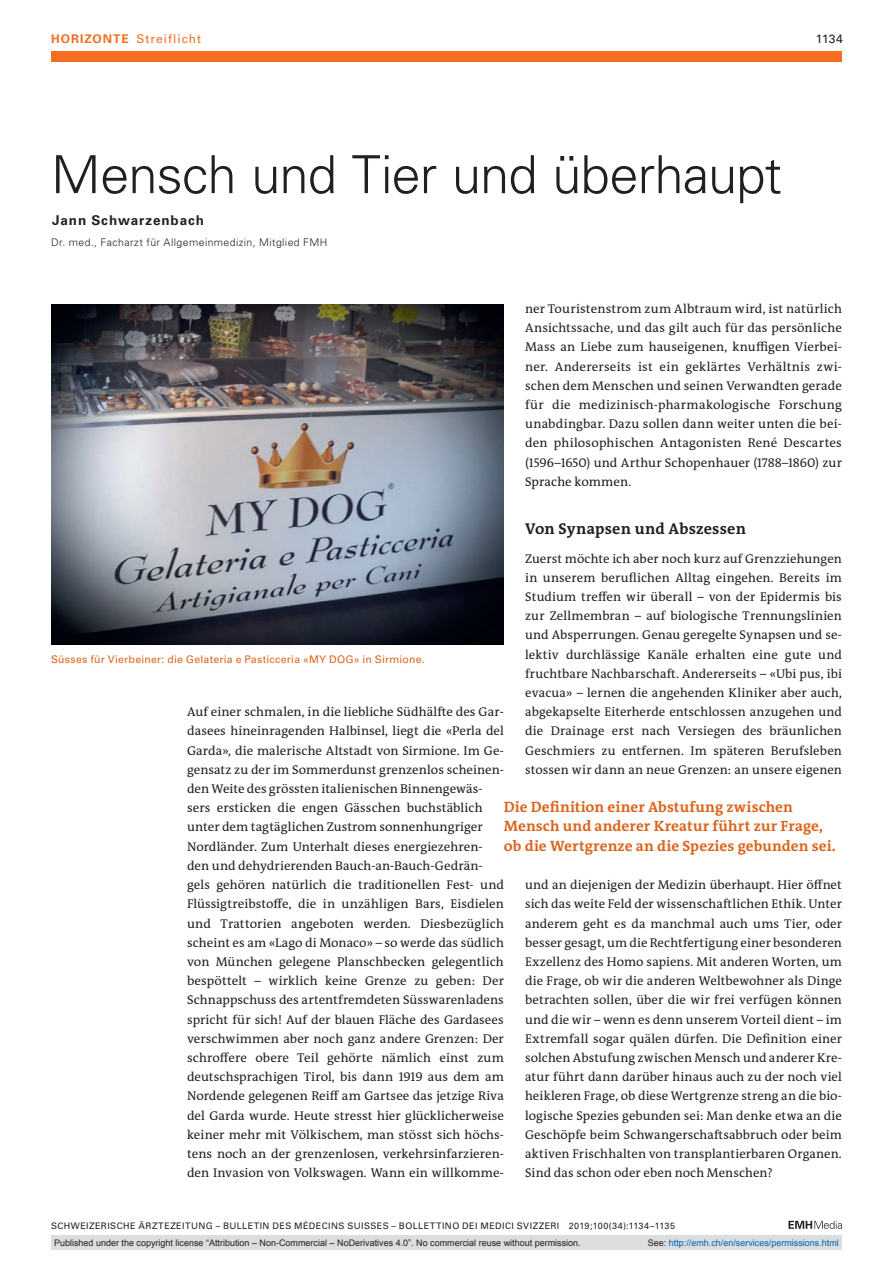
<style>
.page{position:relative;width:893px;height:1263px;background:#fff}
.page>*{position:absolute;margin:0;border:0;box-sizing:border-box;transform-origin:0 0}
.t1{font:300 52.5px "Univers LT Std";letter-spacing:-.015em;color:#231f20}
.t2{font:700 15.75px "The Antiqua B W7";letter-spacing:.01em;color:#231f20}
.t3{font:700 15px/19.2px "The Antiqua B W7";letter-spacing:.01em;color:#dc641c}
.t4{font:700 13.5px "Univers LT Std";letter-spacing:.065em;color:#231f20}
.t5{font:12.75px/19.2px "The Antiqua B W5 Plain";color:#231f20;text-align:justify}
.t6{font:12px "Univers LT Std";letter-spacing:.08em;color:#f36e21}
.t7{font:12px "Univers LT Std";color:#231f20}
.t8{font:10.5px "Univers LT Std";letter-spacing:.02em;color:#dc641c}
.t9{font:300 10.5px "Univers LT Std";letter-spacing:.04em;color:#231f20}
.t10{font:9px "Arial";color:#231f20}
.t11{font:9px "Univers LT Std";letter-spacing:.05em;color:#231f20}
.t12{font:9px "Arial";color:#0166b3}
.s1{font-weight:700}
.s2{color:#231f20}
</style>
<div class="page">
<svg style="left:788px;top:1221px;width:54px;height:8px"></svg>
<div style="left:51px;top:51px;width:791px;height:11px;background:#f36e21"></div>
<img style="left:51px;top:304px;width:453px;height:340px">
<div style="left:51px;top:1235px;width:791px;height:15px;background:#dcdddf"></div>
<p class="t6" style="left:51px;top:31px;width:152px"><span class="s1">HORIZONTE</span> Streiflicht</p>
<p class="t7" style="left:816px;top:31px;width:28px">1134</p>
<h1 class="t1" style="left:51px;top:143px;width:732px">Mensch und Tier und überhaupt</h1>
<p class="t4" style="left:52px;top:212px;width:153px">Jann Schwarzenbach</p>
<p class="t9" style="left:51px;top:236px;width:278px">Dr. med., Facharzt für Allgemeinmedizin, Mitglied FMH</p>
<p class="t5" style="left:525px;top:299px;width:318px">ner Touristenstrom zum Albtraum wird, ist natürlich Ansichtssache, und das gilt auch für das persönliche Mass an Liebe zum hauseigenen, knuffigen Vierbei&shy;ner. Andererseits ist ein geklärtes Verhältnis zwi&shy;schen dem Menschen und seinen Verwandten gerade für die medizinisch-pharmakologische Forschung unabdingbar. Dazu sollen dann weiter unten die bei&shy;den philosophischen Antagonisten René Descartes (1596–1650) und Arthur Schopenhauer (1788–1860) zur Sprache kommen.</p>
<p class="t2" style="left:525px;top:518px;width:222px">Von Synapsen und Abszessen</p>
<p class="t5" style="left:525px;top:549px;width:318px">Zuerst möchte ich aber noch kurz auf Grenzziehungen in unserem beruflichen Alltag eingehen. Bereits im Studium treffen wir überall – von der Epidermis bis zur Zellmembran – auf biologische Trennungslinien und Absperrungen. Genau geregelte Synapsen und se&shy;lektiv durchlässige Kanäle erhalten eine gute und fruchtbare Nachbarschaft. Andererseits – «Ubi pus, ibi evacua» – lernen die angehenden Kliniker aber auch, abgekapselte Eiterherde entschlossen anzugehen und die Drainage erst nach Versiegen des bräunlichen Geschmiers zu entfernen. Im späteren Berufsleben stossen wir dann an neue Grenzen: an unsere eigenen</p>
<p class="t8" style="left:51px;top:653px;width:375px">Süsses für Vierbeiner: die Gelateria e Pasticceria «MY DOG» in Sirmione.</p>
<p class="t5" style="left:187px;top:702px;width:318px;text-align:left">Auf einer schmalen, in die liebliche Südhälfte des Gar&shy;dasees hineinragenden Halbinsel, liegt die «Perla del Garda», die malerische Altstadt von Sirmione. Im Ge&shy;gensatz zu der im Sommerdunst grenzenlos scheinen&shy;den Weite des grössten italienischen Binnengewäs&shy;sers ersticken die engen Gässchen buchstäblich unter dem tagtäglichen Zustrom sonnenhungriger Nordländer. Zum Unterhalt dieses energiezehren&shy;den und dehydrierenden Bauch-an-Bauch-Gedrän&shy;gels gehören natürlich die traditionellen Fest- und Flüssigtreibstoffe, die in unzähligen Bars, Eisdielen und Trattorien angeboten werden. Diesbezüglich scheint es am «Lago di Monaco» – so werde das südlich von München gelegene Planschbecken gelegentlich bespöttelt – wirklich keine Grenze zu geben: Der Schnappschuss des artentfremdeten Süsswarenladens spricht für sich! Auf der blauen Fläche des Gardasees verschwimmen aber noch ganz andere Grenzen: Der schroffere obere Teil gehörte nämlich einst zum deutschsprachigen Tirol, bis dann 1919 aus dem am Nordende gelegenen Reiff am Gartsee das jetzige Riva del Garda wurde. Heute stresst hier glücklicherweise keiner mehr mit Völkischem, man stösst sich höchs&shy;tens noch an der grenzenlosen, verkehrsinfarzieren&shy;den Invasion von Volkswagen. Wann ein willkomme-</p>
<p class="t3" style="left:504px;top:798px;width:333px">Die Definition einer Abstufung zwischen<br>Mensch und anderer Kreatur führt zur Frage, ob die Wertgrenze an die Spezies gebunden sei.</p>
<p class="t5" style="left:525px;top:875px;width:318px">und an diejenigen der Medizin überhaupt. Hier öffnet sich das weite Feld der wissenschaftlichen Ethik. Unter anderem geht es da manchmal auch ums Tier, oder besser gesagt, um die Rechtfertigung einer besonderen Exzellenz des Homo sapiens. Mit anderen Worten, um die Frage, ob wir die anderen Weltbewohner als Dinge betrachten sollen, über die wir frei verfügen können und die wir – wenn es denn unserem Vorteil dient – im Extremfall sogar quälen dürfen. Die Definition einer solchen Abstufung zwischen Mensch und anderer Kre&shy;atur führt dann darüber hinaus auch zu der noch viel heikleren Frage, ob diese Wertgrenze streng an die bio&shy;logische Spezies gebunden sei: Man denke etwa an die Geschöpfe beim Schwangerschaftsabbruch oder beim aktiven Frischhalten von transplantierbaren Organen.<br>Sind das schon oder eben noch Menschen?</p>
<p class="t11" style="left:51px;top:1220px;width:625px">SCHWEIZERISCHE ÄRZTEZEITUNG – BULLETIN DES MÉDECINS SUISSES – BOLLETTINO DEI MEDICI SVIZZERI 2019;100(34):1134–1135</p>
<p class="t10" style="left:54px;top:1237px;width:528px">Published under the copyright license “Attribution – Non-Commercial – NoDerivatives 4.0”. No commercial reuse without permission.</p>
<p class="t12" style="left:648px;top:1237px;width:193px"><span class="s2">See:</span> http://emh.ch/en/services/permissions.html</p>
</div>
